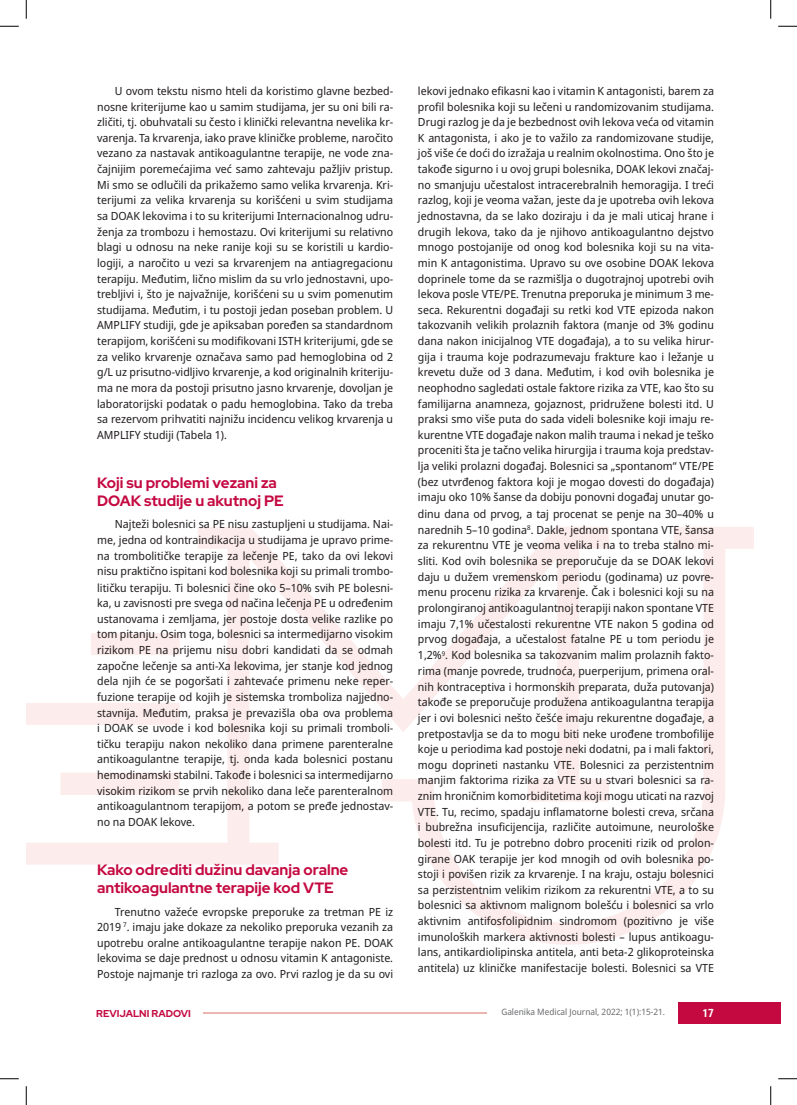
<style>
.page{position:relative;width:797px;height:1105px;background:#fff}
.page>*{position:absolute;margin:0;border:0;box-sizing:border-box;transform-origin:0 0}
.Podnaslov{font:700 15px/17.5px "Red Hat Display";color:#c40941}
.Paragraf_-_Glavni{font:11.25px/15.6px "Noto Sans Display";color:#231f20;text-align:justify}
.t1{font:700 11.25px "Roboto Condensed";color:#fff}
.t2{font:700 10px "Red Hat Display";color:#c40941}
.t3{font:8.75px "Noto Sans Display";color:#6c6d70}
</style>
<div class="page">
<svg style="left:26px;top:527px;width:727px;height:418px"></svg>
<hr style="left:203px;top:1012px;width:283px;height:1px;background:#ecb5af">
<div style="left:678px;top:1002px;width:103px;height:22px;background:#c40941"></div>
<svg style="left:0;top:25px;width:19px;height:2px"></svg>
<svg style="left:778px;top:25px;width:19px;height:2px"></svg>
<svg style="left:0;top:1078px;width:19px;height:1px"></svg>
<svg style="left:778px;top:1078px;width:19px;height:1px"></svg>
<svg style="left:25px;top:0;width:2px;height:19px"></svg>
<svg style="left:25px;top:1086px;width:2px;height:19px"></svg>
<svg style="left:770px;top:0;width:1px;height:19px"></svg>
<svg style="left:770px;top:1086px;width:1px;height:19px"></svg>
<p class="Paragraf_-_Glavni" style="left:418px;top:83px;width:297px">lekovi jednako efikasni kao i vitamin K antagonisti, barem za profil bolesnika koji su lečeni u randomizovanim studijama.<br>Drugi razlog je da je bezbednost ovih lekova veća od vitamin K antagonista, i ako je to važilo za randomizovane studije, još više će doći do izražaja u realnim okolnostima. Ono što je takođe sigurno i u ovoj grupi bolesnika, DOAK lekovi značaj&shy;no smanjuju učestalost intracerebralnih hemoragija. I treći razlog, koji je veoma važan, jeste da je upotreba ovih lekova jednostavna, da se lako doziraju i da je mali uticaj hrane i drugih lekova, tako da je njihovo antikoagulantno dejstvo mnogo postojanije od onog kod bolesnika koji su na vita&shy;min K antagonistima. Upravo su ove osobine DOAK lekova doprinele tome da se razmišlja o dugotrajnoj upotrebi ovih lekova posle VTE/PE. Trenutna preporuka je minimum 3 me&shy;seca. Rekurentni događaji su retki kod VTE epizoda nakon takozvanih velikih prolaznih faktora (manje od 3% godinu dana nakon inicijalnog VTE događaja), a to su velika hirur&shy;gija i trauma koje podrazumevaju frakture kao i ležanje u krevetu duže od 3 dana. Međutim, i kod ovih bolesnika je neophodno sagledati ostale faktore rizika za VTE, kao što su familijarna anamneza, gojaznost, pridružene bolesti itd. U praksi smo više puta do sada videli bolesnike koji imaju re&shy;kurentne VTE događaje nakon malih trauma i nekad je teško proceniti šta je tačno velika hirurgija i trauma koja predstav&shy;lja veliki prolazni događaj. Bolesnici sa „spontanom“ VTE/PE (bez utvrđenog faktora koji je mogao dovesti do događaja) imaju oko 10% šanse da dobiju ponovni događaj unutar go&shy;dinu dana od prvog, a taj procenat se penje na 30–40% u narednih 5–10 godina<sup>8</sup>. Dakle, jednom spontana VTE, šansa za rekurentnu VTE je veoma velika i na to treba stalno mi&shy;sliti. Kod ovih bolesnika se preporučuje da se DOAK lekovi daju u dužem vremenskom periodu (godinama) uz povre&shy;menu procenu rizika za krvarenje. Čak i bolesnici koji su na prolongiranoj antikoagulantnoj terapiji nakon spontane VTE imaju 7,1% učestalosti rekurentne VTE nakon 5 godina od prvog događaja, a učestalost fatalne PE u tom periodu je 1,2%<sup>9</sup>. Kod bolesnika sa takozvanim malim prolaznih fakto&shy;rima (manje povrede, trudnoća, puerperijum, primena oral&shy;nih kontraceptiva i hormonskih preparata, duža putovanja) takođe se preporučuje produžena antikoagulantna terapija jer i ovi bolesnici nešto češće imaju rekurentne događaje, a pretpostavlja se da to mogu biti neke urođene trombofilije koje u periodima kad postoje neki dodatni, pa i mali faktori, mogu doprineti nastanku VTE. Bolesnici za perzistentnim manjim faktorima rizika za VTE su u stvari bolesnici sa ra&shy;znim hroničnim komorbiditetima koji mogu uticati na razvoj VTE. Tu, recimo, spadaju inflamatorne bolesti creva, srčana i bubrežna insuficijencija, različite autoimune, neurološke bolesti itd. Tu je potrebno dobro proceniti rizik od prolon&shy;girane OAK terapije jer kod mnogih od ovih bolesnika po&shy;stoji i povišen rizik za krvarenje. I na kraju, ostaju bolesnici sa perzistentnim velikim rizikom za rekurentni VTE, a to su bolesnici sa aktivnom malignom bolešću i bolesnici sa vrlo aktivnim antifosfolipidnim sindromom (pozitivno je više imunoloških markera aktivnosti bolesti – lupus antikoagu&shy;lans, antikardiolipinska antitela, anti beta-2 glikoproteinska antitela) uz kliničke manifestacije bolesti. Bolesnici sa VTE</p>
<p class="t3" style="left:501px;top:1006px;width:165px">Galenika Medical Journal, 2022; 1(1):15-21.</p>
<p class="Paragraf_-_Glavni" style="left:97px;top:83px;width:297px;text-indent:18px">U ovom tekstu nismo hteli da koristimo glavne bezbed&shy;nosne kriterijume kao u samim studijama, jer su oni bili ra&shy;zličiti, tj. obuhvatali su često i klinički relevantna nevelika kr&shy;varenja. Ta krvarenja, iako prave kliničke probleme, naročito vezano za nastavak antikoagulantne terapije, ne vode zna&shy;čajnijim poremećajima već samo zahtevaju pažljiv pristup.<br>Mi smo se odlučili da prikažemo samo velika krvarenja. Kri&shy;terijumi za velika krvarenja su korišćeni u svim studijama sa DOAK lekovima i to su kriterijumi Internacionalnog udru&shy;ženja za trombozu i hemostazu. Ovi kriterijumi su relativno blagi u odnosu na neke ranije koji su se koristili u kardio&shy;logiji, a naročito u vezi sa krvarenjem na antiagregacionu terapiju. Međutim, lično mislim da su vrlo jednostavni, upo&shy;trebljivi i, što je najvažnije, korišćeni su u svim pomenutim studijama. Međutim, i tu postoji jedan poseban problem. U AMPLIFY studiji, gde je apiksaban poređen sa standardnom terapijom, korišćeni su modifikovani ISTH kriterijumi, gde se za veliko krvarenje označava samo pad hemoglobina od 2 g/L uz prisutno-vidljivo krvarenje, a kod originalnih kriteriju&shy;ma ne mora da postoji prisutno jasno krvarenje, dovoljan je laboratorijski podatak o padu hemoglobina. Tako da treba sa rezervom prihvatiti najnižu incidencu velikog krvarenja u AMPLIFY studiji (Tabela 1).</p>
<p class="Podnaslov" style="left:97px;top:474px;width:188px">Koji su problemi vezani za<br>DOAK studije u akutnoj PE</p>
<p class="Paragraf_-_Glavni" style="left:97px;top:517px;width:297px;text-indent:18px">Najteži bolesnici sa PE nisu zastupljeni u studijama. Nai&shy;me, jedna od kontraindikacija u studijama je upravo prime&shy;na trombolitičke terapije za lečenje PE, tako da ovi lekovi nisu praktično ispitani kod bolesnika koji su primali trombo&shy;litičku terapiju. Ti bolesnici čine oko 5–10% svih PE bolesni&shy;ka, u zavisnosti pre svega od načina lečenja PE u određenim ustanovama i zemljama, jer postoje dosta velike razlike po tom pitanju. Osim toga, bolesnici sa intermedijarno visokim rizikom PE na prijemu nisu dobri kandidati da se odmah započne lečenje sa anti-Xa lekovima, jer stanje kod jednog dela njih će se pogoršati i zahtevaće primenu neke reper&shy;fuzione terapije od kojih je sistemska tromboliza najjedno&shy;stavnija. Međutim, praksa je prevazišla oba ova problema i DOAK se uvode i kod bolesnika koji su primali tromboli&shy;tičku terapiju nakon nekoliko dana primene parenteralne antikoagulantne terapije, tj. onda kada bolesnici postanu hemodinamski stabilni. Takođe i bolesnici sa intermedijarno visokim rizikom se prvih nekoliko dana leče parenteralnom antikoagulantnom terapijom, a potom se pređe jednostav&shy;no na DOAK lekove.</p>
<p class="Podnaslov" style="left:97px;top:861px;width:253px">Kako odrediti dužinu davanja oralne antikoagulantne terapije kod VTE</p>
<p class="Paragraf_-_Glavni" style="left:97px;top:904px;width:297px;text-indent:18px">Trenutno važeće evropske preporuke za tretman PE iz 2019 <sup>7</sup>. imaju jake dokaze za nekoliko preporuka vezanih za upotrebu oralne antikoagulantne terapije nakon PE. DOAK lekovima se daje prednost u odnosu vitamin K antagoniste.<br>Postoje najmanje tri razloga za ovo. Prvi razlog je da su ovi</p>
<p class="t2" style="left:96px;top:1006px;width:96px">REVIJALNI RADOVI</p>
<p class="t1" style="left:702px;top:1005px;width:13px">17</p>
</div>
